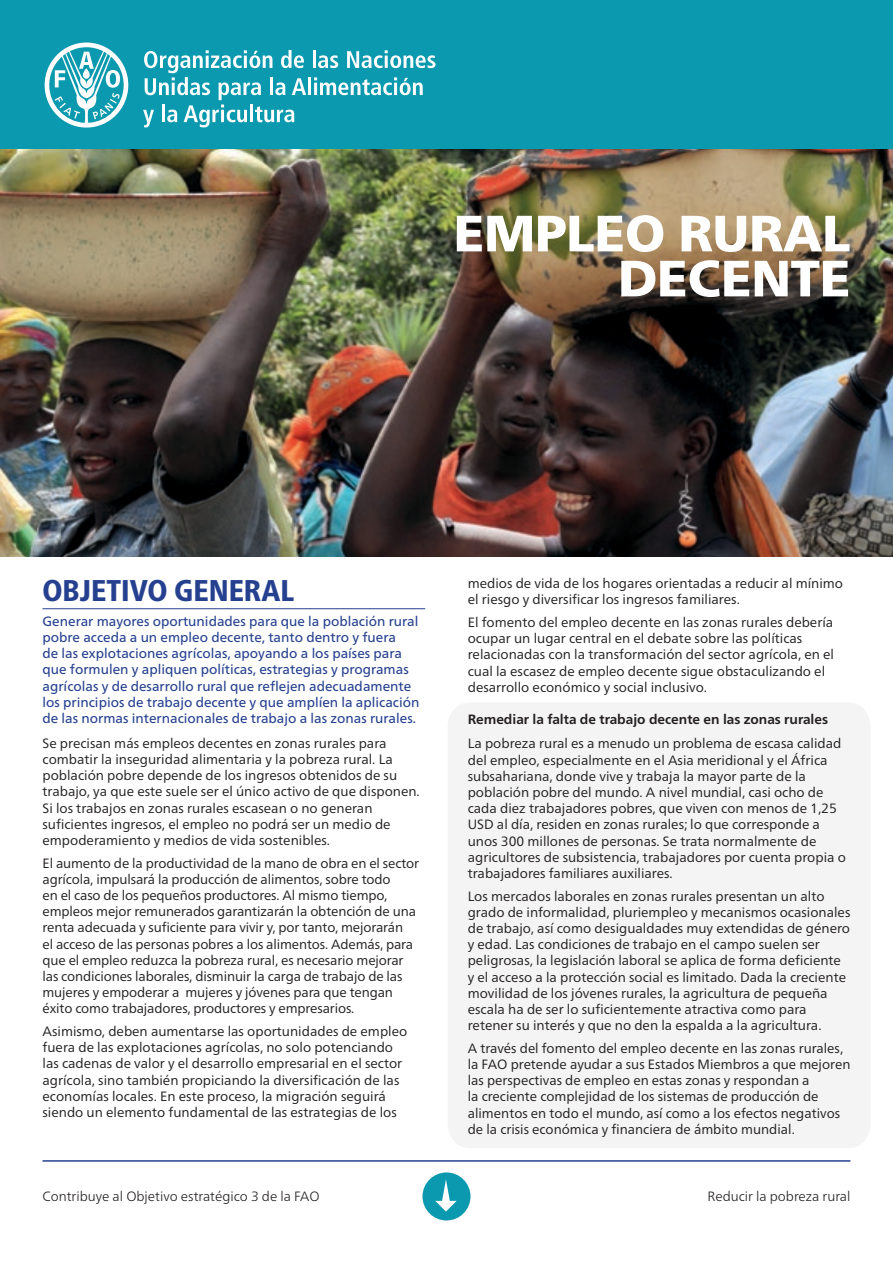
<style>
.page{position:relative;width:893px;height:1263px;background:#fff}
.page>*{position:absolute;margin:0;border:0;box-sizing:border-box;transform-origin:0 0}
.text{font:900 51px/45px "Frutiger Neue LTCYR";color:#fff;text-align:right}
.subtitle{font:800 condensed 30px "Frutiger Neue LTCYR";color:#25408f}
.text-2{font:13.5px/16.2px "Frutiger Neue LTCYR";color:#231f20}
.intro{font:13.5px/16.2px "Frutiger Neue LTCYR";color:#25408f}
.notes{font:300 13.5px "Frutiger Neue LTCYR";color:#231f20}
.bold{font:700 13.5px "Frutiger Neue LTCYR";color:#231f20}
</style>
<div class="page">
<div style="left:448px;top:703px;width:422px;height:445px;background:#f4f4f4"></div>
<img style="left:0;top:149px;width:893px;height:407px">
<hr style="left:43px;top:608px;width:382px;height:1px;background:#25408f">
<hr style="left:43px;top:1160px;width:807px;height:2px;background:#25408f">
<div style="left:422px;top:1172px;width:48px;height:48px;background:#0a99ae;border-radius:50%"></div>
<svg style="left:435px;top:1179px;width:22px;height:32px"></svg>
<div style="left:0;top:0;width:893px;height:149px;background:#0a99ae"></div>
<svg style="left:45px;top:43px;width:83px;height:85px"></svg>
<hr style="left:313px;top:50px;width:3px;height:18px;background:#fff">
<svg style="left:318px;top:55px;width:20px;height:13px"></svg>
<svg style="left:347px;top:50px;width:88px;height:18px"></svg>
<hr style="left:308px;top:77px;width:3px;height:18px;background:#fff">
<svg style="left:314px;top:77px;width:109px;height:18px"></svg>
<svg style="left:143px;top:50px;width:163px;height:77px"></svg>
<p class="text" style="left:454px;top:211px;width:398px">EMPLEO RURAL<br>DECENTE</p>
<p class="subtitle" style="left:43px;top:573px;width:253px">OBJETIVO GENERAL</p>
<p class="intro" style="left:43px;top:613px;width:378px">Generar mayores oportunidades para que la población rural pobre acceda a un empleo decente, tanto dentro y fuera<br>de las explotaciones agrícolas, apoyando a los países para que formulen y apliquen políticas, estrategias y programas agrícolas y de desarrollo rural que reflejen adecuadamente los principios de trabajo decente y que amplíen la aplicación de las normas internacionales de trabajo a las zonas rurales.</p>
<p class="text-2" style="left:43px;top:735px;width:379px">Se precisan más empleos decentes en zonas rurales para combatir la inseguridad alimentaria y la pobreza rural. La población pobre depende de los ingresos obtenidos de su trabajo, ya que este suele ser el único activo de que disponen.<br>Si los trabajos en zonas rurales escasean o no generan suficientes ingresos, el empleo no podrá ser un medio de empoderamiento y medios de vida sostenibles.</p>
<p class="text-2" style="left:43px;top:855px;width:378px">El aumento de la productividad de la mano de obra en el sector agrícola, impulsará la producción de alimentos, sobre todo<br>en el caso de los pequeños productores. Al mismo tiempo, empleos mejor remunerados garantizarán la obtención de una renta adecuada y suficiente para vivir y, por tanto, mejorarán<br>el acceso de las personas pobres a los alimentos. Además, para que el empleo reduzca la pobreza rural, es necesario mejorar las condiciones laborales, disminuir la carga de trabajo de las mujeres y empoderar a mujeres y jóvenes para que tengan éxito como trabajadores, productores y empresarios.</p>
<p class="text-2" style="left:43px;top:1023px;width:366px">Asimismo, deben aumentarse las oportunidades de empleo fuera de las explotaciones agrícolas, no solo potenciando las cadenas de valor y el desarrollo empresarial en el sector agrícola, sino también propiciando la diversificación de las economías locales. En este proceso, la migración seguirá siendo un elemento fundamental de las estrategias de los</p>
<p class="text-2" style="left:468px;top:575px;width:377px">medios de vida de los hogares orientadas a reducir al mínimo el riesgo y diversificar los ingresos familiares.</p>
<p class="text-2" style="left:468px;top:614px;width:368px">El fomento del empleo decente en las zonas rurales debería ocupar un lugar central en el debate sobre las políticas relacionadas con la transformación del sector agrícola, en el cual la escasez de empleo decente sigue obstaculizando el desarrollo económico y social inclusivo.</p>
<p class="bold" style="left:468px;top:711px;width:362px">Remediar la falta de trabajo decente en las zonas rurales</p>
<p class="text-2" style="left:468px;top:735px;width:380px">La pobreza rural es a menudo un problema de escasa calidad del empleo, especialmente en el Asia meridional y el África subsahariana, donde vive y trabaja la mayor parte de la población pobre del mundo. A nivel mundial, casi ocho de cada diez trabajadores pobres, que viven con menos de 1,25<br>USD al día, residen en zonas rurales; lo que corresponde a unos 300 millones de personas. Se trata normalmente de agricultores de subsistencia, trabajadores por cuenta propia o trabajadores familiares auxiliares.</p>
<p class="text-2" style="left:468px;top:887px;width:384px">Los mercados laborales en zonas rurales presentan un alto grado de informalidad, pluriempleo y mecanismos ocasionales de trabajo, así como desigualdades muy extendidas de género y edad. Las condiciones de trabajo en el campo suelen ser peligrosas, la legislación laboral se aplica de forma deficiente y el acceso a la protección social es limitado. Dada la creciente movilidad de los jóvenes rurales, la agricultura de pequeña escala ha de ser lo suficientemente atractiva como para retener su interés y que no den la espalda a la agricultura.</p>
<p class="text-2" style="left:468px;top:1040px;width:384px">A través del fomento del empleo decente en las zonas rurales, la FAO pretende ayudar a sus Estados Miembros a que mejoren las perspectivas de empleo en estas zonas y respondan a<br>la creciente complejidad de los sistemas de producción de alimentos en todo el mundo, así como a los efectos negativos de la crisis económica y financiera de ámbito mundial.</p>
<p class="notes" style="left:43px;top:1188px;width:279px">Contribuye al Objetivo estratégico 3 de la FAO</p>
<p class="notes" style="left:707px;top:1188px;width:144px">Reducir la pobreza rural</p>
</div>
